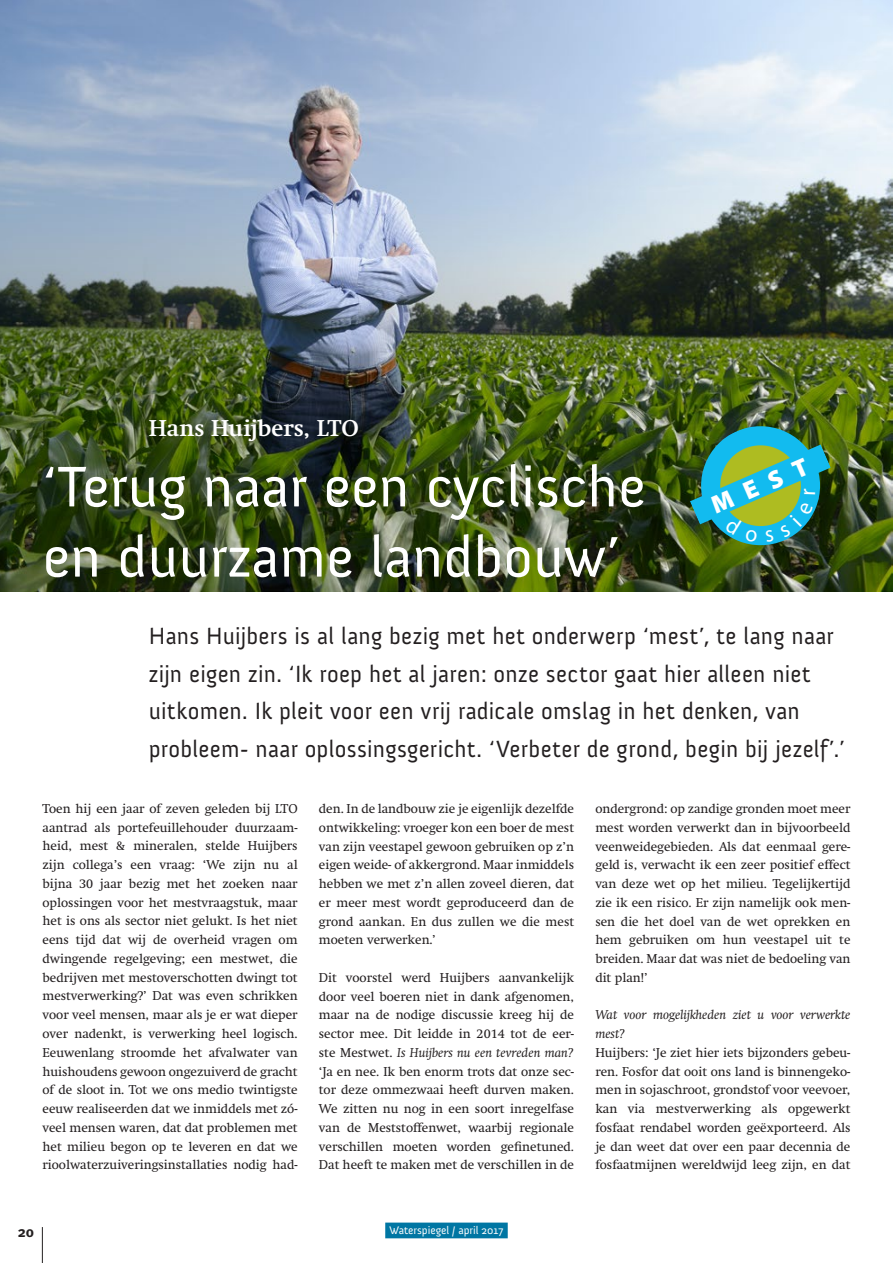
<style>
.page{position:relative;width:893px;height:1263px;background:#fff}
.page>*{position:absolute;margin:0;border:0;box-sizing:border-box;transform-origin:0 0}
.t1{font:58.5px/70.2px "Anivers";color:#fff}
.t2{font:900 25.5px "Myriad Pro";color:#fff}
.t3{font:24px/37.5px "Anivers";letter-spacing:.015em;color:#231f20;scale:.96 1}
.t4{font:700 22.5px "Swift";color:#fff}
.t5{font:700 15px "Meta Plus";color:#231f20}
.t6{font:12.75px/18.8px "Swift";color:#231f20;text-align:justify}
.t7{font:italic 12.75px/18.8px "Swift";color:#231f20}
.t8{font:11.25px "Anivers";color:#fff}
.s1{font-style:italic}
</style>
<div class="page">
<hr style="left:42px;top:1227px;width:1px;height:36px;background:#231f20">
<div style="left:385px;top:1222px;width:123px;height:16px;background:#0076a3"></div>
<img style="left:0;top:0;width:893px;height:592px">
<img style="left:679px;top:404px;width:152px;height:164px">
<h3 class="t4" style="left:149px;top:415px;width:212px">Hans Huijbers, LTO</h3>
<h1 class="t1" style="left:43px;top:452px;width:605px">‘Terug naar een cyclische en duurzame landbouw’</h1>
<h2 class="t2" style="left:707px;top:493px;width:105px;rotate:-24deg">MEST</h2>
<p class="t3" style="left:149px;top:618px;width:727px">Hans Huijbers is al lang bezig met het onderwerp ‘mest’, te lang naar zijn eigen zin. ‘Ik roep het al jaren: onze sector gaat hier alleen niet uitkomen. Ik pleit voor een vrij radicale omslag in het denken, van probleem- naar oplossingsgericht. ‘Verbeter de grond, begin bij jezelf’.’</p>
<p class="t6" style="left:43px;top:799px;width:257px">Toen hij een jaar of zeven geleden bij LTO aantrad als portefeuillehouder duurzaam&shy;heid, mest &amp; mineralen, stelde Huijbers zijn collega’s een vraag: ‘We zijn nu al bijna 30 jaar bezig met het zoeken naar oplossingen voor het mestvraagstuk, maar het is ons als sector niet gelukt. Is het niet eens tijd dat wij de overheid vragen om dwingende regelgeving; een mestwet, die bedrijven met mestoverschotten dwingt tot mestverwerking?’ Dat was even schrikken voor veel mensen, maar als je er wat dieper over nadenkt, is verwerking heel logisch.<br>Eeuwenlang stroomde het afvalwater van huishoudens gewoon ongezuiverd de gracht of de sloot in. Tot we ons medio twintigste eeuw realiseerden dat we inmiddels met zó&shy;veel mensen waren, dat dat problemen met het milieu begon op te leveren en dat we rioolwaterzuiveringsinstallaties nodig had-</p>
<p class="t6" style="left:319px;top:799px;width:257px">den. In de landbouw zie je eigenlijk dezelfde ontwikkeling: vroeger kon een boer de mest van zijn veestapel gewoon gebruiken op z’n eigen weide- of akkergrond. Maar inmiddels hebben we met z’n allen zoveel dieren, dat er meer mest wordt geproduceerd dan de grond aankan. En dus zullen we die mest moeten verwerken.’</p>
<p class="t6" style="left:319px;top:968px;width:257px">Dit voorstel werd Huijbers aanvankelijk door veel boeren niet in dank afgenomen, maar na de nodige discussie kreeg hij de sector mee. Dit leidde in 2014 tot de eer&shy;ste Mestwet. <span class="s1">Is Huijbers nu een tevreden man? </span>‘Ja en nee. Ik ben enorm trots dat onze sec&shy;tor deze ommezwaai heeft durven maken.<br>We zitten nu nog in een soort inregelfase van de Meststoffenwet, waarbij regionale verschillen moeten worden gefinetuned.<br>Dat heeft te maken met de verschillen in de</p>
<p class="t6" style="left:595px;top:799px;width:257px">ondergrond: op zandige gronden moet meer mest worden verwerkt dan in bijvoorbeeld veenweidegebieden. Als dat eenmaal gere&shy;geld is, verwacht ik een zeer positief effect van deze wet op het milieu. Tegelijkertijd zie ik een risico. Er zijn namelijk ook men&shy;sen die het doel van de wet oprekken en hem gebruiken om hun veestapel uit te breiden. Maar dat was niet de bedoeling van dit plan!’</p>
<p class="t7" style="left:595px;top:1006px;width:257px">Wat voor mogelijkheden ziet u voor verwerkte mest?</p>
<p class="t6" style="left:595px;top:1043px;width:257px">Huijbers: ‘Je ziet hier iets bijzonders gebeu&shy;ren. Fosfor dat ooit ons land is binnengeko&shy;men in sojaschroot, grondstof voor veevoer, kan via mestverwerking als opgewerkt fosfaat rendabel worden geëxporteerd. Als je dan weet dat over een paar decennia de fosfaatmijnen wereldwijd leeg zijn, en dat</p>
<p class="t5" style="left:18px;top:1223px;width:18px">20</p>
<p class="t8" style="left:389px;top:1224px;width:115px">Waterspiegel / april 2017</p>
</div>
